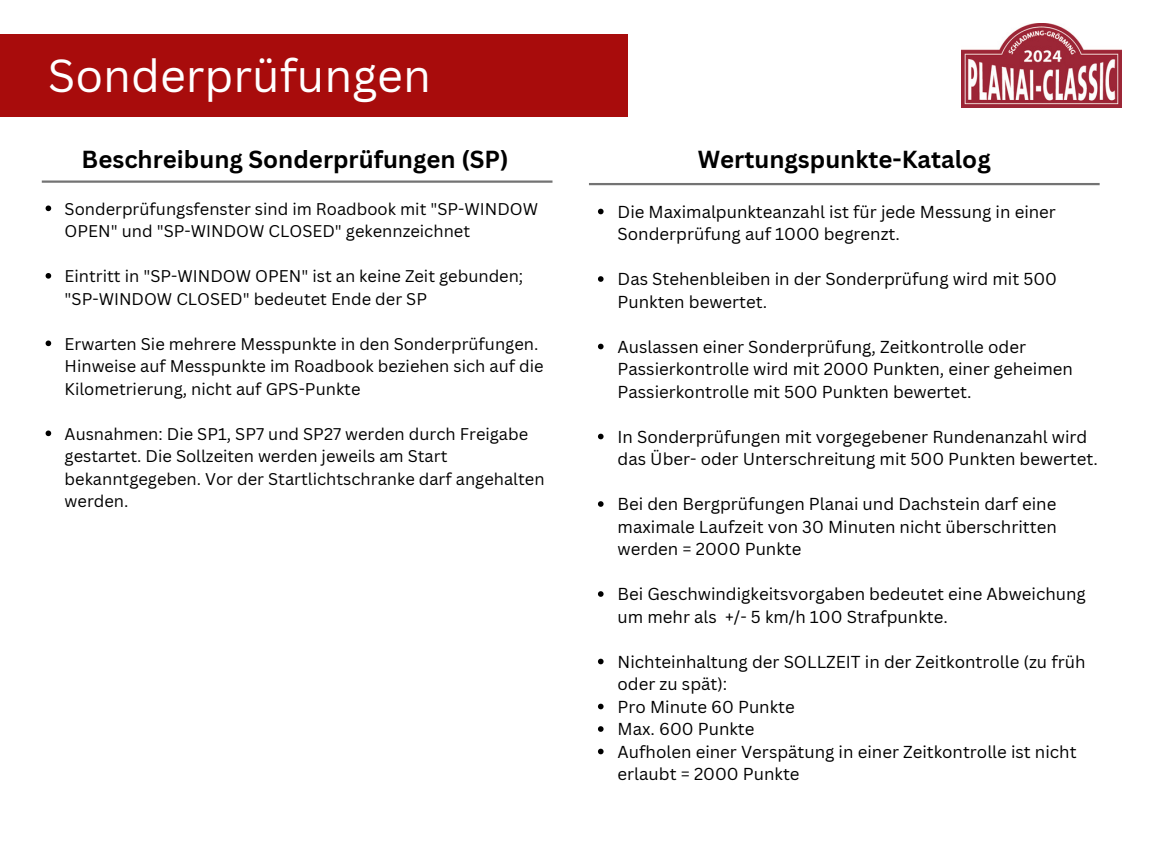
<style>
.page{position:relative;width:1152px;height:864px;background:#fff}
.page>*{position:absolute;margin:0;border:0;box-sizing:border-box;transform-origin:0 0}
.t1{font:45px "Canva Sans";color:#fff}
.t2{font:700 24px "Canva Sans";color:#000}
.t3{font:16.8px/22.5px "Canva Sans";color:#000}
.t4{font:16.5px/22.5px "Canva Sans";color:#000}
</style>
<div class="page">
<div style="left:0;top:34px;width:628px;height:83px;background:#a80c0c"></div>
<svg style="left:46px;top:206px;width:5px;height:5px"></svg>
<svg style="left:46px;top:273px;width:5px;height:6px"></svg>
<svg style="left:46px;top:341px;width:5px;height:5px"></svg>
<svg style="left:46px;top:431px;width:5px;height:5px"></svg>
<hr style="left:42px;top:180px;width:511px;height:3px;background:#737373">
<svg style="left:598px;top:209px;width:6px;height:5px"></svg>
<svg style="left:598px;top:276px;width:6px;height:6px"></svg>
<svg style="left:598px;top:344px;width:6px;height:5px"></svg>
<svg style="left:598px;top:434px;width:6px;height:5px"></svg>
<svg style="left:598px;top:501px;width:6px;height:6px"></svg>
<svg style="left:598px;top:591px;width:6px;height:6px"></svg>
<svg style="left:598px;top:659px;width:6px;height:5px"></svg>
<svg style="left:598px;top:704px;width:6px;height:5px"></svg>
<svg style="left:598px;top:726px;width:6px;height:6px"></svg>
<svg style="left:598px;top:749px;width:6px;height:5px"></svg>
<hr style="left:589px;top:183px;width:511px;height:2px;background:#737373">
<img style="left:961px;top:24px;width:160px;height:83px">
<p class="t1" style="left:48px;top:44px;width:384px">Sonderprüfungen</p>
<p class="t2" style="left:82px;top:143px;width:429px">Beschreibung Sonderprüfungen (SP)</p>
<p class="t4" style="left:65px;top:197px;width:475px">Sonderprüfungsfenster sind im Roadbook mit "SP-WINDOW<br>OPEN" und "SP-WINDOW CLOSED" gekennzeichnet</p>
<p class="t4" style="left:65px;top:264px;width:460px">Eintritt in "SP-WINDOW OPEN" ist an keine Zeit gebunden; "SP-WINDOW CLOSED" bedeutet Ende der SP</p>
<p class="t4" style="left:65px;top:332px;width:481px">Erwarten Sie mehrere Messpunkte in den Sonderprüfungen.<br>Hinweise auf Messpunkte im Roadbook beziehen sich auf die<br>Kilometrierung, nicht auf GPS-Punkte</p>
<p class="t4" style="left:65px;top:422px;width:481px">Ausnahmen: Die SP1, SP7 und SP27 werden durch Freigabe gestartet. Die Sollzeiten werden jeweils am Start bekanntgegeben. Vor der Startlichtschranke darf angehalten werden.</p>
<p class="t2" style="left:698px;top:143px;width:294px">Wertungspunkte-Katalog</p>
<p class="t3" style="left:618px;top:200px;width:440px">Die Maximalpunkteanzahl ist für jede Messung in einer<br>Sonderprüfung auf 1000 begrenzt.</p>
<p class="t3" style="left:618px;top:267px;width:441px">Das Stehenbleiben in der Sonderprüfung wird mit 500<br>Punkten bewertet.</p>
<p class="t3" style="left:618px;top:335px;width:457px">Auslassen einer Sonderprüfung, Zeitkontrolle oder<br>Passierkontrolle wird mit 2000 Punkten, einer geheimen<br>Passierkontrolle mit 500 Punkten bewertet.</p>
<p class="t3" style="left:618px;top:425px;width:482px">In Sonderprüfungen mit vorgegebener Rundenanzahl wird das Über- oder Unterschreitung mit 500 Punkten bewertet.</p>
<p class="t3" style="left:618px;top:492px;width:441px;text-align:justify">Bei den Bergprüfungen Planai und Dachstein darf eine maximale Laufzeit von 30 Minuten nicht überschritten werden = 2000 Punkte</p>
<p class="t3" style="left:618px;top:582px;width:470px">Bei Geschwindigkeitsvorgaben bedeutet eine Abweichung um mehr als +/- 5 km/h 100 Strafpunkte.</p>
<p class="t3" style="left:618px;top:650px;width:469px">Nichteinhaltung der SOLLZEIT in der Zeitkontrolle (zu früh oder zu spät):</p>
<p class="t3" style="left:618px;top:695px;width:179px">Pro Minute 60 Punkte</p>
<p class="t3" style="left:618px;top:717px;width:138px">Max. 600 Punkte</p>
<p class="t3" style="left:618px;top:740px;width:461px">Aufholen einer Verspätung in einer Zeitkontrolle ist nicht erlaubt = 2000 Punkte</p>
</div>
